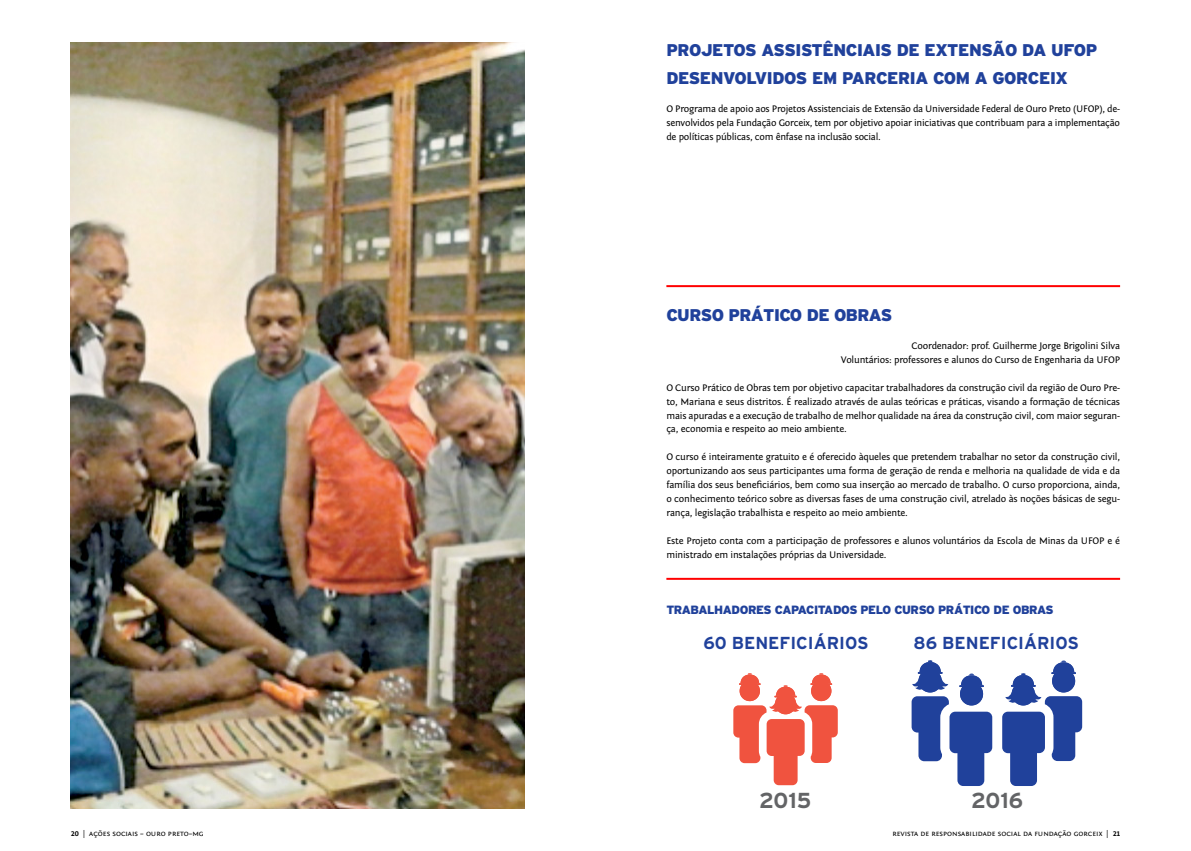
<style>
.page{position:relative;width:1191px;height:851px;background:#fff}
.page>*{position:absolute;margin:0;border:0;box-sizing:border-box;transform-origin:0 0}
.t1{font:700 21.7px "Interstate";color:#636466}
.t2{font:700 condensed 17.3px "Interstate";color:#20419b}
.t3{font:700 17.3px "Interstate";color:#20419b}
.t4{font:900 16.9px/27.8px "Interstate";letter-spacing:-.025em;color:#20419b}
.t5{font:900 12px "Interstate";letter-spacing:-.035em;color:#20419b}
.t6{font:10px/13.9px "Fontin Sans";letter-spacing:-.02em;color:#000;text-align:justify}
.t7{font:8px "Fontin Sans Small Caps";color:#000}
.s1{font-family:"Fontin Sans";font-weight:700}
</style>
<div class="page">
<svg style="left:1002px;top:660px;width:80px;height:125px"></svg>
<svg style="left:911px;top:660px;width:81px;height:125px"></svg>
<svg style="left:733px;top:673px;width:104px;height:112px"></svg>
<img style="left:71px;top:43px;width:453px;height:765px">
<hr style="left:666px;top:577px;width:454px;height:2px;background:#f00">
<hr style="left:666px;top:285px;width:454px;height:2px;background:#f00">
<h3 class="t4" style="left:666px;top:36px;width:432px">PROJETOS ASSISTÊNCIAIS DE EXTENSÃO DA UFOP<br>DESENVOLVIDOS EM PARCERIA COM A GORCEIX</h3>
<p class="t6" style="left:666px;top:102px;width:455px">O Programa de apoio aos Projetos Assistenciais de Extensão da Universidade Federal de Ouro Preto (UFOP), de&shy;senvolvidos pela Fundação Gorceix, tem por objetivo apoiar iniciativas que contribuam para a implementação de políticas públicas, com ênfase na inclusão social.</p>
<h3 class="t4" style="left:666px;top:301px;width:227px">CURSO PRÁTICO DE OBRAS</h3>
<p class="t6" style="left:841px;top:339px;width:281px;text-align:right">Coordenador: prof. Guilherme Jorge Brigolini Silva<br>Voluntários: professores e alunos do Curso de Engenharia da UFOP</p>
<p class="t6" style="left:666px;top:380px;width:455px">O Curso Prático de Obras tem por objetivo capacitar trabalhadores da construção civil da região de Ouro Pre&shy;to, Mariana e seus distritos. É realizado através de aulas teóricas e práticas, visando a formação de técnicas mais apuradas e a execução de trabalho de melhor qualidade na área da construção civil, com maior seguran&shy;ça, economia e respeito ao meio ambiente.</p>
<p class="t6" style="left:666px;top:450px;width:455px">O curso é inteiramente gratuito e é oferecido àqueles que pretendem trabalhar no setor da construção civil, oportunizando aos seus participantes uma forma de geração de renda e melhoria na qualidade de vida e da família dos seus beneficiários, bem como sua inserção ao mercado de trabalho. O curso proporciona, ainda, o conhecimento teórico sobre as diversas fases de uma construção civil, atrelado às noções básicas de segu&shy;rança, legislação trabalhista e respeito ao meio ambiente.</p>
<p class="t6" style="left:666px;top:533px;width:455px">Este Projeto conta com a participação de professores e alunos voluntários da Escola de Minas da UFOP e é ministrado em instalações próprias da Universidade.</p>
<h2 class="t2" style="left:669px;top:597px;width:427px">TRABALHADORES CAPACITADOS PELO CURSO PRÁTICO DE OBRAS</h2>
<p class="t5" style="left:666px;top:602px;width:389px">TRABALHADORES CAPACITADOS PELO CURSO PRÁTICO DE OBRAS</p>
<h2 class="t3" style="left:703px;top:633px;width:167px">60 BENEFICIÁRIOS</h2>
<h2 class="t3" style="left:913px;top:633px;width:167px">86 BENEFICIÁRIOS</h2>
<h1 class="t1" style="left:759px;top:787px;width:54px">2015</h1>
<h1 class="t1" style="left:971px;top:787px;width:53px">2016</h1>
<p class="t7" style="left:71px;top:829px;width:134px"><span class="s1">20</span> | ações sociais – ouro preto–mg</p>
<p class="t7" style="left:892px;top:829px;width:229px">revista de responsabilidade social da fundação gorceix | <span class="s1">21</span></p>
</div>
